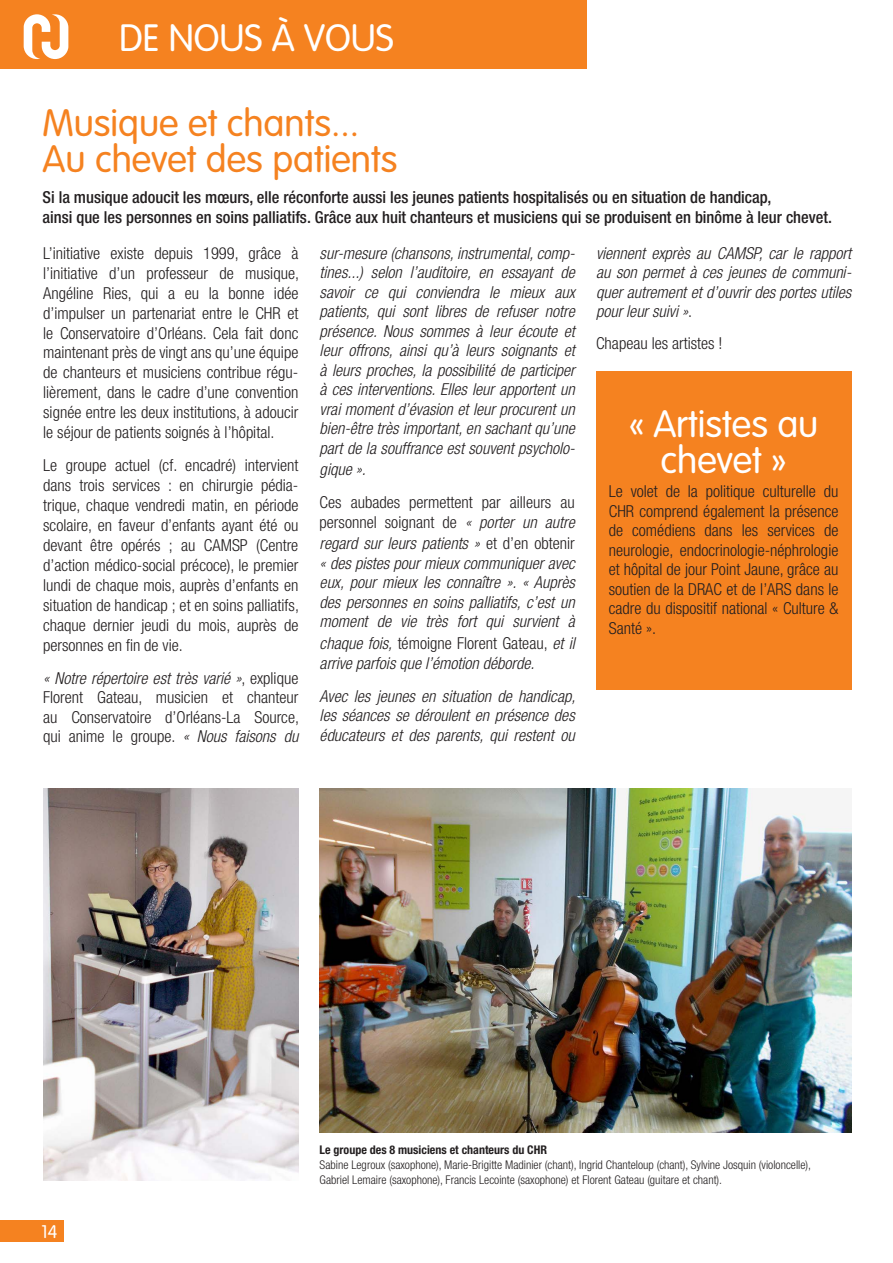
<style>
.page{position:relative;width:893px;height:1263px;background:#fff}
.page>*{position:absolute;margin:0;border:0;box-sizing:border-box;transform-origin:0 0}
.t1{font:300 37.5px "VAG Rounded";color:#f58220}
.t2{font:300 37.5px/36px "VAG Rounded";color:#fff;text-align:center}
.t3{font:300 18px "VAG Rounded";color:#fff}
.t4{font:300 condensed 16.5px/20px "Helvetica Neue";color:#231f20;text-align:justify}
.t5{font:italic 300 condensed 16.5px/19.5px "Helvetica Neue";color:#231f20;text-align:justify}
.t6{font:500 condensed 16.5px "Helvetica Neue";color:#231f20}
.t7{font:300 condensed 12px/15px "Helvetica Neue";color:#231f20}
.t8{font:700 condensed 12px "Helvetica Neue";color:#231f20}
.s1{font-style:italic}
.s2{font-style:normal}
</style>
<div class="page">
<div style="left:0;top:0;width:587px;height:68px;background:#f58220"></div>
<svg style="left:24px;top:14px;width:44px;height:45px"></svg>
<div style="left:0;top:1220px;width:64px;height:22px;background:#f58220"></div>
<img style="left:43px;top:789px;width:255px;height:392px">
<img style="left:320px;top:789px;width:531px;height:343px">
<div style="left:596px;top:371px;width:255px;height:319px;background:#f58220"></div>
<p class="t2" style="left:119px;top:20px;width:276px">DE NOUS À VOUS</p>
<p class="t1" style="left:43px;top:101px;width:318px">Musique et chants...</p>
<p class="t1" style="left:43px;top:137px;width:356px">Au chevet des patients</p>
<p class="t6" style="left:43px;top:188px;width:730px">Si la musique adoucit les mœurs, elle réconforte aussi les jeunes patients hospitalisés ou en situation de handicap,</p>
<p class="t6" style="left:43px;top:207px;width:791px">ainsi que les personnes en soins palliatifs. Grâce aux huit chanteurs et musiciens qui se produisent en binôme à leur chevet.</p>
<p class="t4" style="left:43px;top:243px;width:257px">L’initiative existe depuis 1999, grâce à</p>
<p class="t4" style="left:43px;top:263px;width:257px">l’initiative d’un professeur de musique,</p>
<p class="t4" style="left:43px;top:283px;width:257px">Angéline Ries, qui a eu la bonne idée d’impulser un partenariat entre le CHR et le Conservatoire d’Orléans. Cela fait donc maintenant près de vingt ans qu’une équipe de chanteurs et musiciens contribue régu&shy;lièrement, dans le cadre d’une convention signée entre les deux institutions, à adoucir le séjour de patients soignés à l’hôpital.</p>
<p class="t4" style="left:43px;top:455px;width:257px">Le groupe actuel (cf. encadré) intervient dans trois services : en chirurgie pédia&shy;trique, chaque vendredi matin, en période scolaire, en faveur d’enfants ayant été ou devant être opérés ; au CAMSP (Centre d’action médico-social précoce), le premier lundi de chaque mois, auprès d’enfants en situation de handicap ; et en soins palliatifs, chaque dernier jeudi du mois, auprès de personnes en fin de vie.</p>
<p class="t4" style="left:43px;top:668px;width:257px;line-height:19.5px"><span class="s1">« Notre répertoire est très varié »</span>, explique Florent Gateau, musicien et chanteur au Conservatoire d’Orléans-La Source, qui anime le groupe. <span class="s1">« Nous faisons du</span></p>
<p class="t5" style="left:596px;top:243px;width:257px">viennent exprès au CAMSP, car le rapport au son permet à ces jeunes de communi&shy;quer autrement et d’ouvrir des portes utiles pour leur suivi »<span class="s2">.</span></p>
<p class="t4" style="left:596px;top:333px;width:128px">Chapeau les artistes !</p>
<p class="t5" style="left:320px;top:243px;width:257px">sur-mesure (chansons, instrumental, comp&shy;tines...) selon l’auditoire, en essayant de</p>
<p class="t5" style="left:320px;top:282px;width:257px">savoir ce qui conviendra le mieux aux</p>
<p class="t5" style="left:320px;top:301px;width:257px">patients, qui sont libres de refuser notre présence. Nous sommes à leur écoute et leur offrons, ainsi qu’à leurs soignants et à leurs proches, la possibilité de participer à ces interventions. Elles leur apportent un vrai moment d’évasion et leur procurent un bien-être très important, en sachant qu’une part de la souffrance est souvent psycholo-</p>
<p class="t5" style="left:320px;top:460px;width:48px">gique ».</p>
<p class="t4" style="left:320px;top:493px;width:257px;line-height:19.5px">Ces aubades permettent par ailleurs au personnel soignant de <span class="s1">« porter un autre</span></p>
<p class="t5" style="left:320px;top:534px;width:257px">regard sur leurs patients » <span class="s2">et d’en obtenir </span>« des pistes pour mieux communiquer avec eux, pour mieux les connaître ». « Auprès des personnes en soins palliatifs, c’est un</p>
<p class="t5" style="left:320px;top:611px;width:257px;line-height:21.6px">moment de vie très fort qui survient à chaque fois, <span class="s2">témoigne Florent Gateau,</span> et il</p>
<p class="t5" style="left:320px;top:653px;width:216px">arrive parfois que l’émotion déborde.</p>
<p class="t5" style="left:320px;top:686px;width:257px">Avec les jeunes en situation de handicap, les séances se déroulent en présence des éducateurs et des parents, qui restent ou</p>
<p class="t2" style="left:629px;top:406px;width:191px">« Artistes au chevet »</p>
<p class="t4" style="left:609px;top:481px;width:231px;line-height:19.5px">Le volet de la politique culturelle du CHR comprend également la présence de comédiens dans les services de neurologie, endocrinologie-néphrologie et hôpital de jour Point Jaune, grâce au soutien de la DRAC et de l’ARS dans le cadre du dispositif national « Culture &amp; Santé ».</p>
<p class="t3" style="left:41px;top:1221px;width:17px">14</p>
<p class="t8" style="left:320px;top:1142px;width:229px">Le groupe des 8 musiciens et chanteurs du CHR</p>
<p class="t7" style="left:320px;top:1157px;width:493px">Sabine Legroux (saxophone), Marie-Brigitte Madinier (chant), Ingrid Chanteloup (chant), Sylvine Josquin (violoncelle),<br>Gabriel Lemaire (saxophone), Francis Lecointe (saxophone) et Florent Gateau (guitare et chant).</p>
</div>
